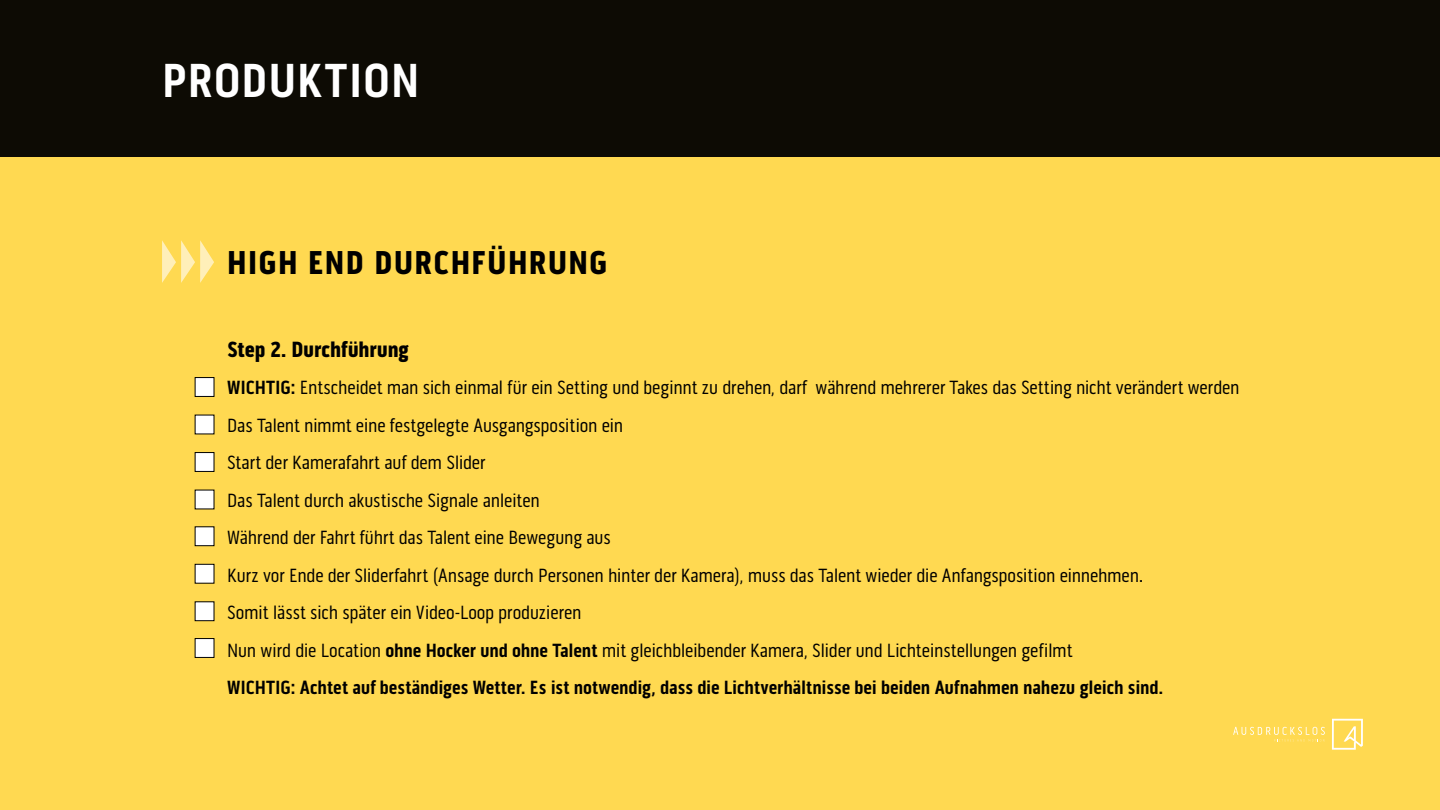
<style>
.page{position:relative;width:1440px;height:810px;background:#ffd951}
.page>*{position:absolute;margin:0;border:0;box-sizing:border-box;transform-origin:0 0}
.t1{font:700 48.75px "Pill Gothic 300 mg";letter-spacing:.02em;color:#fff}
.t2{font:900 33.75px "Pill Gothic 300 mg";letter-spacing:.035em;color:#000}
.t3{font:900 22.5px "Pill Gothic 300 mg";letter-spacing:-.01em;color:#000}
.t4{font:19.5px/37.5px "Pill Gothic 300 mg";letter-spacing:-.015em;color:#000}
.s1{font-weight:700}
</style>
<div class="page">
<svg style="left:1332px;top:719px;width:31px;height:31px"></svg>
<svg style="left:1233px;top:727px;width:92px;height:15px"></svg>
<div style="left:0;top:0;width:1440px;height:157px;background:#0d0b04"></div>
<svg style="left:162px;top:240px;width:52px;height:43px"></svg>
<div style="left:195px;top:378px;width:19px;height:18px;background:#fff"></div>
<div style="left:195px;top:377px;width:19px;height:20px;border:1px solid #000"></div>
<div style="left:195px;top:415px;width:19px;height:19px;background:#fff"></div>
<div style="left:195px;top:453px;width:19px;height:18px;background:#fff"></div>
<div style="left:195px;top:452px;width:19px;height:20px;border:1px solid #000"></div>
<div style="left:195px;top:490px;width:19px;height:19px;background:#fff"></div>
<div style="left:195px;top:527px;width:19px;height:19px;background:#fff"></div>
<div style="left:195px;top:564px;width:19px;height:19px;background:#fff"></div>
<div style="left:195px;top:602px;width:19px;height:19px;background:#fff"></div>
<div style="left:195px;top:639px;width:19px;height:18px;background:#fff"></div>
<div style="left:195px;top:638px;width:19px;height:20px;border:1px solid #000"></div>
<h1 class="t1" style="left:162px;top:52px;width:259px">PRODUKTION</h1>
<h2 class="t2" style="left:227px;top:242px;width:382px">HIGH END DURCHFÜHRUNG</h2>
<p class="t3" style="left:227px;top:336px;width:183px">Step 2. Durchführung</p>
<p class="t4" style="left:227px;top:369px;width:1014px"><span class="s1">WICHTIG:</span> Entscheidet man sich einmal für ein Setting und beginnt zu drehen, darf während mehrerer Takes das Setting nicht verändert werden Das Talent nimmt eine festgelegte Ausgangsposition ein<br>Start der Kamerafahrt auf dem Slider<br>Das Talent durch akustische Signale anleiten<br>Während der Fahrt führt das Talent eine Bewegung aus<br>Kurz vor Ende der Sliderfahrt (Ansage durch Personen hinter der Kamera), muss das Talent wieder die Anfangsposition einnehmen.<br>Somit lässt sich später ein Video-Loop produzieren<br>Nun wird die Location <span class="s1">ohne Hocker und ohne Talent</span> mit gleichbleibender Kamera, Slider und Lichteinstellungen gefilmt<br><span class="s1">WICHTIG: Achtet auf beständiges Wetter. Es ist notwendig, dass die Lichtverhältnisse bei beiden Aufnahmen nahezu gleich sind.</span></p>
</div>
